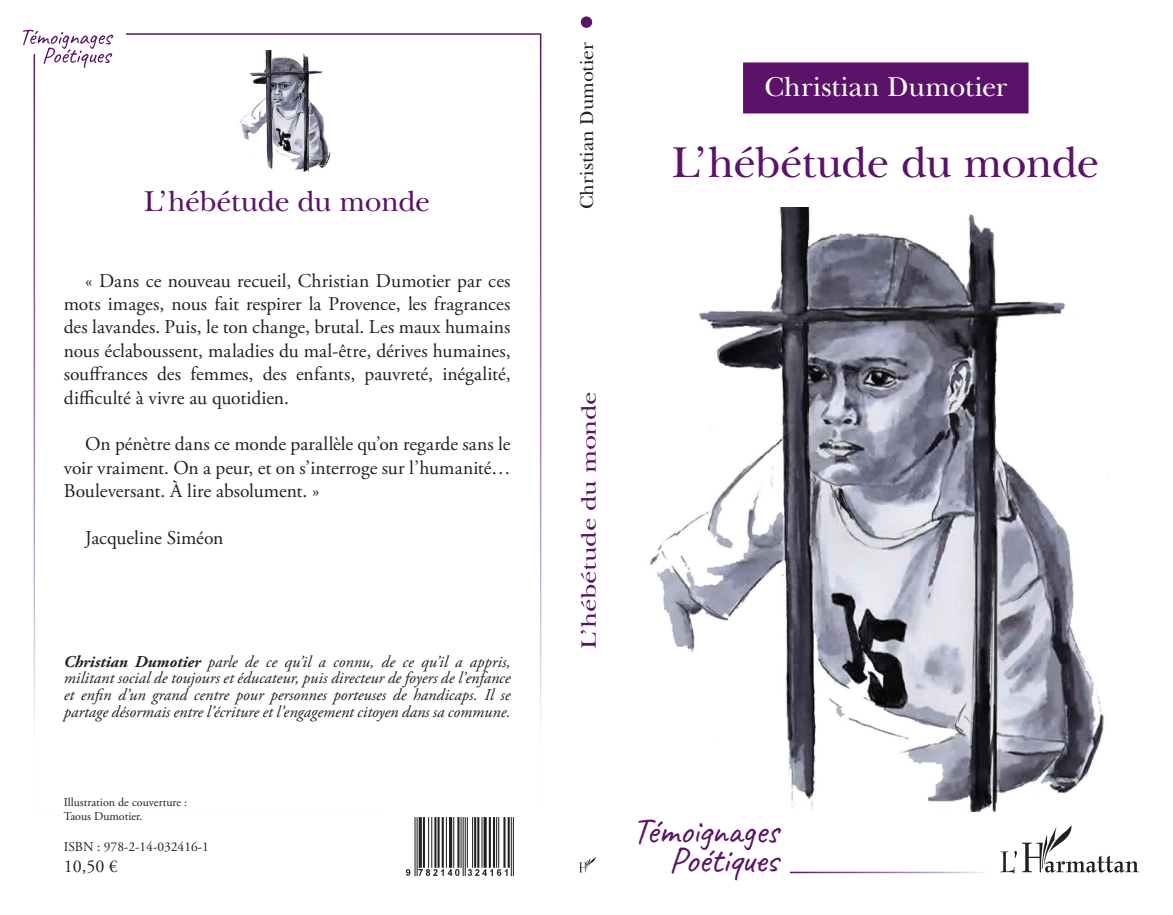
<style>
.page{position:relative;width:1173px;height:915px;background:#fff}
.page>*{position:absolute;margin:0;border:0;box-sizing:border-box;transform-origin:0 0}
.t1{font:45px "New Baskerville Std";letter-spacing:-.02em;color:#5a1368}
.t2{font:36.9px/29.7px "Caveat";letter-spacing:-.015em;color:#5a1368;text-align:right}
.t3{font:30px "New Baskerville Std";letter-spacing:-.02em;color:#5a1368}
.t4{font:28.5px "New Baskerville Std";letter-spacing:.005em;color:#fff}
.t5{font:21.6px "New Baskerville Std";letter-spacing:-.015em;color:#5a1368;scale:1.25 1}
.t6{font:19.5px/23.4px "Adobe Garamond Pro";letter-spacing:-.005em;color:#231f20;text-align:justify}
.t7{font:19.5px "New Baskerville Std";letter-spacing:.005em;color:#231f20}
.t8{font:18px "Adobe Garamond Pro";color:#231f20}
.t9{font:italic 16.5px/16.5px "Adobe Garamond Pro";color:#231f20;text-align:justify}
.t10{font:13.5px "Adobe Garamond Pro";color:#231f20}
.t11{font:12px/14.4px "Adobe Garamond Pro";color:#231f20}
.s1{font-weight:700}
</style>
<div class="page">
<img style="left:650px;top:208px;width:459px;height:603px">
<div style="left:743px;top:62px;width:285px;height:51px;background:#5a1368"></div>
<svg style="left:579px;top:856px;width:17px;height:16px"></svg>
<svg style="left:1000px;top:825px;width:138px;height:48px"></svg>
<svg style="left:23px;top:30px;width:90px;height:38px"></svg>
<svg style="left:580px;top:16px;width:12px;height:12px"></svg>
<img style="left:239px;top:51px;width:92px;height:120px">
<img style="left:405px;top:817px;width:109px;height:60px">
<h3 class="t3" style="left:144px;top:184px;width:288px">L’hébétude du monde</h3>
<p class="t6" style="left:64px;top:269px;width:448px;text-indent:21px">« Dans ce nouveau recueil, Christian Dumotier par ces mots images, nous fait respirer la Provence, les fragrances des lavandes. Puis, le ton change, brutal. Les maux humains nous éclaboussent, maladies du mal-être, dérives humaines, souffrances des femmes, des enfants, pauvreté, inégalité, difficulté à vivre au quotidien.</p>
<p class="t6" style="left:64px;top:433px;width:448px;text-indent:21px">On pénètre dans ce monde parallèle qu’on regarde sans le voir vraiment. On a peur, et on s’interroge sur l’humanité… Bouleversant. À lire absolument. »</p>
<p class="t6" style="left:85px;top:526px;width:140px">Jacqueline Siméon</p>
<p class="t9" style="left:64px;top:653px;width:448px"><span class="s1">Christian Dumotier</span> parle de ce qu’il a connu, de ce qu’il a appris, militant social de toujours et éducateur, puis directeur de foyers de l’enfance et enfin d’un grand centre pour personnes porteuses de handicaps. Il se partage désormais entre l’écriture et l’engagement citoyen dans sa commune.</p>
<p class="t11" style="left:64px;top:794px;width:125px">Illustration de couverture :<br>Taous Dumotier.</p>
<p class="t10" style="left:64px;top:838px;width:147px">ISBN : 978-2-14-032416-1</p>
<p class="t8" style="left:64px;top:855px;width:55px">10,50 €</p>
<p class="t7" style="left:575px;top:209px;width:168px;rotate:-90deg">Christian Dumotier</p>
<h3 class="t4" style="left:764px;top:71px;width:244px">Christian Dumotier</h3>
<h1 class="t1" style="left:672px;top:136px;width:428px">L’hébétude du monde</h1>
<p class="t5" style="left:576px;top:649px;width:208px;rotate:-90deg">L’hébétude du monde</p>
<h2 class="t2" style="left:632px;top:815px;width:148px">Témoignages<br>Poétiques</h2>
</div>
